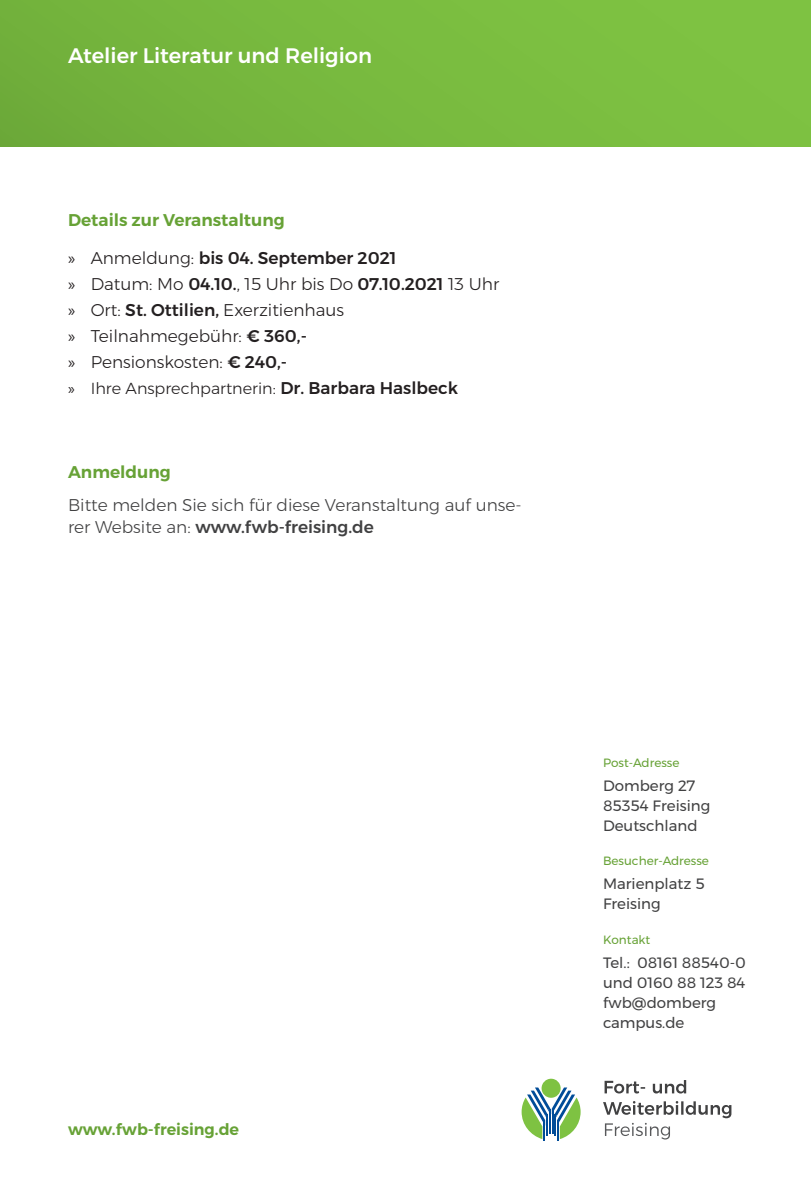
<style>
.page{position:relative;width:811px;height:1191px;background:#fff}
.page>*{position:absolute;margin:0;border:0;box-sizing:border-box;transform-origin:0 0}
.t1{font:500 21px "Montserrat";color:#fff}
.t2{font:300 17px/26px "Montserrat";color:#231f20}
.t3{font:300 17px/22px "Montserrat";color:#414142}
.t4{font:600 17px "Montserrat";color:#67a236}
.t5{font:300 16px "Montserrat";color:#231f20}
.t6{font:600 16px "Montserrat";color:#67a236}
.t7{font:15px/20px "Montserrat";color:#414142}
.t8{font:12px "Montserrat";color:#67a236}
.s1{font-family:"Myriad Pro";font-weight:400}
.s2{font-weight:500}
.s3{font-weight:500;font-size:17px}
</style>
<div class="page">
<div style="left:0;top:0;width:811px;height:146px;background:linear-gradient(to right,#71b03b,#80c543)"></div>
<div style="left:541px;top:1078px;width:19px;height:19px;background:#7ec242;border-radius:50%"></div>
<svg style="left:521px;top:1087px;width:59px;height:53px"></svg>
<svg style="left:603px;top:1101px;width:128px;height:38px"></svg>
<svg style="left:604px;top:1080px;width:82px;height:13px"></svg>
<p class="t1" style="left:68px;top:39px;width:305px">Atelier Literatur und Religion</p>
<p class="t4" style="left:68px;top:207px;width:218px">Details zur Veranstaltung</p>
<p class="t2" style="left:68px;top:244px;width:433px"><span class="s1">»</span> Anmeldung: <span class="s2">bis 04. September 2021<br></span><span class="s1">»</span> Datum: Mo <span class="s2">04.10.</span>, 15 Uhr bis Do <span class="s2">07.10.2021</span> 13 Uhr <span class="s1">»</span> Ort: <span class="s2">St. Ottilien,</span> Exerzitienhaus<br><span class="s1">»</span> Teilnahmegebühr: <span class="s2">€ 360,-<br></span><span class="s1">»</span> Pensionskosten: <span class="s2">€ 240,-</span></p>
<p class="t5" style="left:68px;top:376px;width:391px"><span class="s1">»</span> Ihre Ansprechpartnerin: <span class="s3">Dr. Barbara Haslbeck</span></p>
<p class="t4" style="left:68px;top:458px;width:104px">Anmeldung</p>
<p class="t3" style="left:68px;top:494px;width:455px">Bitte melden Sie sich für diese Veranstaltung auf unse&shy;rer Website an: <span class="s2">www.fwb-freising.de</span></p>
<p class="t6" style="left:68px;top:1117px;width:173px">www.fwb-freising.de</p>
<p class="t8" style="left:603px;top:754px;width:78px">Post-Adresse</p>
<p class="t7" style="left:603px;top:776px;width:109px">Domberg 27<br>85354 Freising<br>Deutschland</p>
<p class="t8" style="left:603px;top:851px;width:107px">Besucher-Adresse</p>
<p class="t7" style="left:603px;top:873px;width:103px">Marienplatz 5<br>Freising</p>
<p class="t8" style="left:603px;top:930px;width:49px">Kontakt</p>
<p class="t7" style="left:603px;top:952px;width:144px">Tel.: 08161 88540-0 und 0160 88 123 84 fwb@domberg campus.de</p>
</div>
